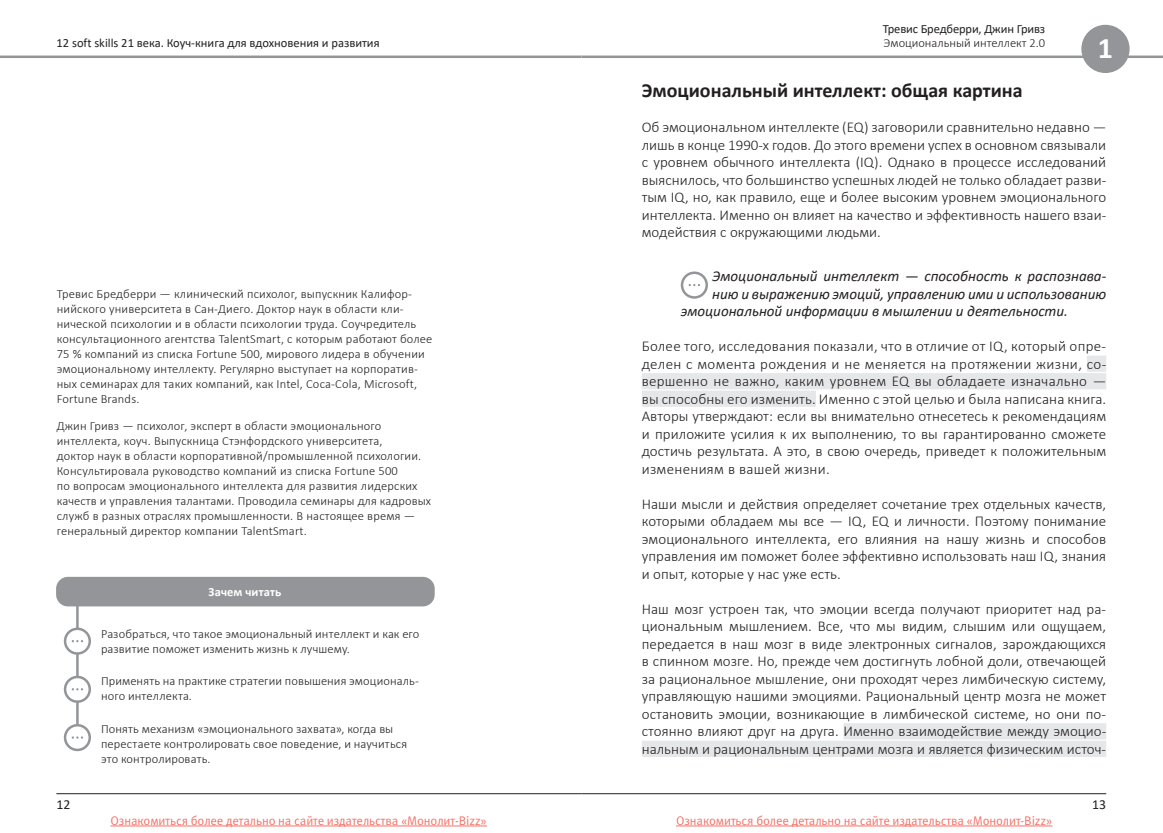
<style>
.page{position:relative;width:1163px;height:833px;background:#fff}
.page>*{position:absolute;margin:0;border:0;box-sizing:border-box;transform-origin:0 0}
.t1{font:700 30px "Calibri";color:#fff}
.t2{font:700 20px "Calibri";color:#231f20}
.t3{font:300 15px/17.5px "Calibri";color:#231f20;text-align:justify}
.t4{font:italic 15px "Calibri";color:#231f20}
.t5{font:13.75px "Calibri";color:#231f20}
.t6{font:300 12.5px/15px "Calibri";letter-spacing:.015em;color:#231f20}
.t7{font:12.5px "Meta Pro";letter-spacing:-.01em;color:#f37167}
.t8{font:12.5px "Calibri";color:#231f20}
.t9{font:700 12.5px "Calibri";letter-spacing:.01em;color:#fff}
</style>
<div class="page">
<hr style="left:581px;top:793px;width:525px;height:1px;background:#231f20">
<hr style="left:56px;top:793px;width:525px;height:1px;background:#231f20">
<hr style="left:581px;top:56px;width:581px;height:2px;background:#939598">
<hr style="left:0;top:56px;width:581px;height:2px;background:#939598">
<div style="left:1082px;top:26px;width:46px;height:46px;background:#939598;border-radius:50%"></div>
<div style="left:1081px;top:25px;width:48px;height:48px;border:2px solid #939598;border-radius:50%"></div>
<div style="left:1086px;top:355px;width:20px;height:17px;background:#e6e7e8"></div>
<div style="left:641px;top:373px;width:465px;height:16px;background:#e6e7e8"></div>
<div style="left:641px;top:390px;width:174px;height:17px;background:#e6e7e8"></div>
<div style="left:843px;top:723px;width:263px;height:16px;background:#e6e7e8"></div>
<div style="left:641px;top:740px;width:465px;height:17px;background:#e6e7e8"></div>
<svg style="left:682px;top:273px;width:24px;height:24px"></svg>
<div style="left:680px;top:271px;width:27px;height:28px;border:2px solid #939598;border-radius:50%"></div>
<svg style="left:688px;top:284px;width:12px;height:2px"></svg>
<hr style="left:76px;top:605px;width:3px;height:123px;background:#939598">
<div style="left:57px;top:578px;width:376px;height:27px;background:#939598;border-radius:11px"></div>
<div style="left:56px;top:577px;width:378px;height:29px;border:2px solid #939598;border-radius:11px"></div>
<svg style="left:65px;top:629px;width:25px;height:24px"></svg>
<div style="left:64px;top:627px;width:27px;height:27px;border:2px solid #939598;border-radius:50%"></div>
<svg style="left:72px;top:640px;width:11px;height:2px"></svg>
<svg style="left:65px;top:725px;width:25px;height:25px"></svg>
<div style="left:64px;top:724px;width:27px;height:27px;border:2px solid #939598;border-radius:50%"></div>
<svg style="left:72px;top:736px;width:11px;height:2px"></svg>
<svg style="left:65px;top:677px;width:25px;height:24px"></svg>
<div style="left:64px;top:675px;width:27px;height:28px;border:2px solid #939598;border-radius:50%"></div>
<svg style="left:72px;top:688px;width:11px;height:2px"></svg>
<hr style="left:676px;top:825px;width:376px;height:1px;background:#f37167">
<hr style="left:110px;top:825px;width:377px;height:1px;background:#f37167">
<p class="t8" style="left:882px;top:20px;width:164px">Тревис Бредберри, Джин Гривз</p>
<p class="t8" style="left:57px;top:34px;width:324px">12 soft skills 21 века. Коуч-книга для вдохновения и развития</p>
<p class="t6" style="left:883px;top:35px;width:163px">Эмоциональный интеллект 2.0</p>
<h1 class="t1" style="left:1097px;top:27px;width:17px">1</h1>
<h2 class="t2" style="left:641px;top:76px;width:382px">Эмоциональный интеллект: общая картина</h2>
<p class="t3" style="left:641px;top:118px;width:466px">Об эмоциональном интеллекте (EQ) заговорили сравнительно недавно — лишь в конце 1990-х годов. До этого времени успех в основном связывали с уровнем обычного интеллекта (IQ). Однако в процессе исследований выяснилось, что большинство успешных людей не только обладает разви&shy;тым IQ, но, как правило, еще и более высоким уровнем эмоционального интеллекта. Именно он влияет на качество и эффективность нашего взаи&shy;модействия с окружающими людьми.</p>
<p class="t4" style="left:712px;top:266px;width:395px">Эмоциональный интеллект — способность к распознава-</p>
<p class="t4" style="left:712px;top:283px;width:395px">нию и выражению эмоций, управлению ими и использованию</p>
<p class="t4" style="left:680px;top:301px;width:388px">эмоциональной информации в мышлении и деятельности.</p>
<p class="t3" style="left:641px;top:337px;width:466px">Более того, исследования показали, что в отличие от IQ, который опре&shy;делен с момента рождения и не меняется на протяжении жизни, со&shy;вершенно не важно, каким уровнем EQ вы обладаете изначально — вы способны его изменить. Именно с этой целью и была написана книга.<br>Авторы утверждают: если вы внимательно отнесетесь к рекомендациям и приложите усилия к их выполнению, то вы гарантированно сможете достичь результата. А это, в свою очередь, приведет к положительным изменениям в вашей жизни.</p>
<p class="t3" style="left:641px;top:495px;width:466px">Наши мысли и действия определяет сочетание трех отдельных качеств, которыми обладаем мы все — IQ, EQ и личности. Поэтому понимание эмоционального интеллекта, его влияния на нашу жизнь и способов управления им поможет более эффективно использовать наш IQ, знания и опыт, которые у нас уже есть.</p>
<p class="t3" style="left:641px;top:600px;width:466px">Наш мозг устроен так, что эмоции всегда получают приоритет над ра&shy;циональным мышлением. Все, что мы видим, слышим или ощущаем, передается в наш мозг в виде электронных сигналов, зарождающихся в спинном мозге. Но, прежде чем достигнуть лобной доли, отвечающей за рациональное мышление, они проходят через лимбическую систему, управляющую нашими эмоциями. Рациональный центр мозга не может остановить эмоции, возникающие в лимбической системе, но они по&shy;стоянно влияют друг на друга. Именно взаимодействие между эмоцио&shy;нальным и рациональным центрами мозга и является физическим источ-</p>
<p class="t6" style="left:57px;top:286px;width:377px">Тревис Бредберри — клинический психолог, выпускник Калифор&shy;нийского университета в Сан-Диего. Доктор наук в области кли&shy;нической психологии и в области психологии труда. Соучредитель консультационного агентства TalentSmart, с которым работают более 75 % компаний из списка Fortune 500, мирового лидера в обучении эмоциональному интеллекту. Регулярно выступает на корпоратив&shy;ных семинарах для таких компаний, как Intel, Coca-Cola, Microsoft, Fortune Brands.</p>
<p class="t6" style="left:57px;top:418px;width:376px">Джин Гривз — психолог, эксперт в области эмоционального интеллекта, коуч. Выпускница Стэнфордского университета,<br>доктор наук в области корпоративной/промышленной психологии.<br>Консультировала руководство компаний из списка Fortune 500<br>по вопросам эмоционального интеллекта для развития лидерских качеств и управления талантами. Проводила семинары для кадровых служб в разных отраслях промышленности. В настоящее время — генеральный директор компании TalentSmart.</p>
<p class="t9" style="left:208px;top:583px;width:74px">Зачем читать</p>
<p class="t6" style="left:101px;top:626px;width:320px">Разобраться, что такое эмоциональный интеллект и как его развитие поможет изменить жизнь к лучшему.</p>
<p class="t6" style="left:101px;top:673px;width:319px">Применять на практике стратегии повышения эмоциональ&shy;ного интеллекта.</p>
<p class="t6" style="left:101px;top:721px;width:308px">Понять механизм «эмоционального захвата», когда вы перестаете контролировать свое поведение, и научиться это контролировать.</p>
<p class="t5" style="left:56px;top:794px;width:15px">12</p>
<p class="t5" style="left:1092px;top:795px;width:15px">13</p>
<p class="t7" style="left:110px;top:812px;width:378px">Ознакомиться более детально на сайте издательства «Монолит-Bizz»</p>
<p class="t7" style="left:676px;top:812px;width:378px">Ознакомиться более детально на сайте издательства «Монолит-Bizz»</p>
</div>
